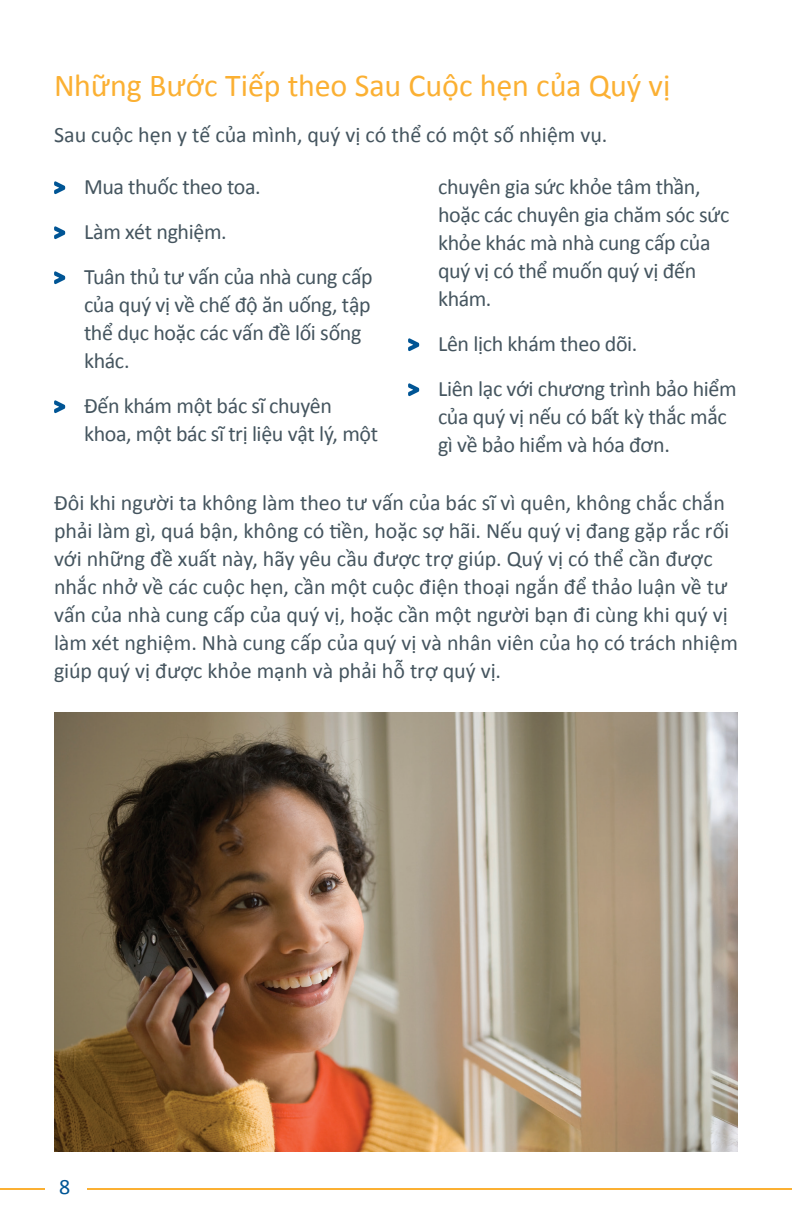
<style>
.page{position:relative;width:792px;height:1224px;background:#fff}
.page>*{position:absolute;margin:0;border:0;box-sizing:border-box;transform-origin:0 0}
.Subsection{font:32px "Calibri";letter-spacing:-.005em;color:#fbb033}
.Text{font:22px/28px "Calibri";letter-spacing:-.005em;color:#45555f}
.t1{font:22px "Calibri";color:#005595}
.s1{font-weight:700;color:#005595}
</style>
<div class="page">
<hr style="left:87px;top:1188px;width:705px;height:2px;background:#fbb033">
<hr style="left:0;top:1188px;width:44px;height:2px;background:#fbb033">
<svg style="left:54px;top:181px;width:12px;height:14px"></svg>
<svg style="left:54px;top:226px;width:12px;height:14px"></svg>
<svg style="left:54px;top:271px;width:12px;height:14px"></svg>
<svg style="left:54px;top:400px;width:12px;height:14px"></svg>
<svg style="left:408px;top:338px;width:12px;height:14px"></svg>
<svg style="left:408px;top:383px;width:12px;height:14px"></svg>
<img style="left:54px;top:713px;width:684px;height:439px">
<p class="Subsection" style="left:54px;top:65px;width:618px">Những Bước Tiếp theo Sau Cuộc hẹn của Quý vị</p>
<p class="Text" style="left:54px;top:121px;width:555px">Sau cuộc hẹn y tế của mình, quý vị có thể có một số nhiệm vụ.</p>
<p class="Text" style="left:54px;top:173px;width:208px"><span class="s1">&gt;</span> Mua thuốc theo toa.</p>
<p class="Text" style="left:54px;top:218px;width:174px"><span class="s1">&gt;</span> Làm xét nghiệm.</p>
<p class="Text" style="left:84px;top:263px;width:290px;text-indent:-30px"><span class="s1">&gt;</span> Tuân thủ tư vấn của nhà cung cấp của quý vị về chế độ ăn uống, tập thể dục hoặc các vấn đề lối sống khác.</p>
<p class="Text" style="left:84px;top:392px;width:296px;text-indent:-30px"><span class="s1">&gt;</span> Đến khám một bác sĩ chuyên khoa, một bác sĩ trị liệu vật lý, một</p>
<p class="Text" style="left:438px;top:173px;width:293px">chuyên gia sức khỏe tâm thần, hoặc các chuyên gia chăm sóc sức khỏe khác mà nhà cung cấp của quý vị có thể muốn quý vị đến khám.</p>
<p class="Text" style="left:408px;top:330px;width:231px"><span class="s1">&gt;</span> Lên lịch khám theo dõi.</p>
<p class="Text" style="left:438px;top:375px;width:300px;text-indent:-30px"><span class="s1">&gt;</span> Liên lạc với chương trình bảo hiểm của quý vị nếu có bất kỳ thắc mắc gì về bảo hiểm và hóa đơn.</p>
<p class="Text" style="left:54px;top:489px;width:685px">Đôi khi người ta không làm theo tư vấn của bác sĩ vì quên, không chắc chắn phải làm gì, quá bận, không có tiền, hoặc sợ hãi. Nếu quý vị đang gặp rắc rối với những đề xuất này, hãy yêu cầu được trợ giúp. Quý vị có thể cần được nhắc nhở về các cuộc hẹn, cần một cuộc điện thoại ngắn để thảo luận về tư vấn của nhà cung cấp của quý vị, hoặc cần một người bạn đi cùng khi quý vị làm xét nghiệm. Nhà cung cấp của quý vị và nhân viên của họ có trách nhiệm giúp quý vị được khỏe mạnh và phải hỗ trợ quý vị.</p>
<p class="t1" style="left:59px;top:1173px;width:13px">8</p>
</div>
